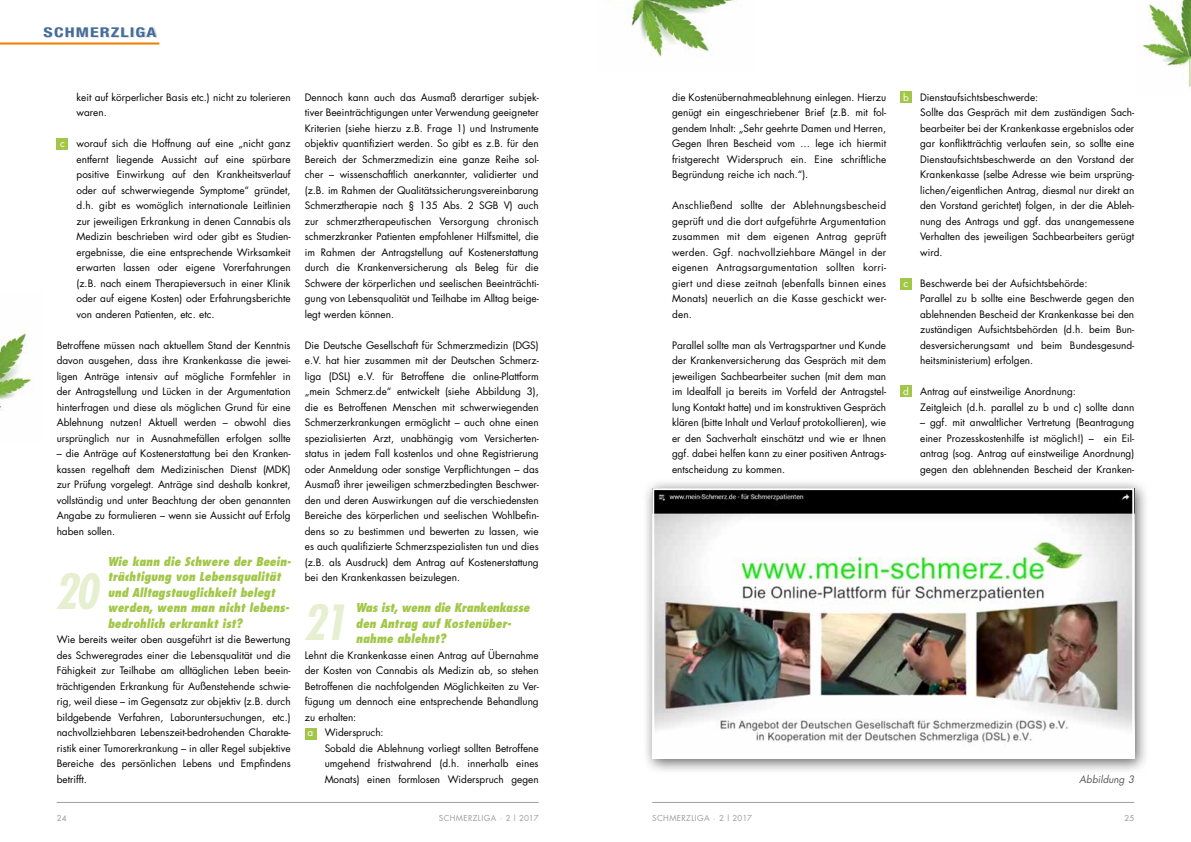
<style>
.page{position:relative;width:1191px;height:842px;background:#fff}
.page>*{position:absolute;margin:0;border:0;box-sizing:border-box;transform-origin:0 0}
.t1{font:italic 700 condensed 47.1px "Futura";color:#e6efcf}
.t2{font:700 condensed 13.5px "Helvetica Neue";letter-spacing:.065em;color:#436b9b;scale:1.31 1}
.t3{font:italic 800 condensed 12px/15.5px "Futura";color:#a2c748}
.t4{font:10px/15.5px "Futura";color:#000;text-align:justify}
.t5{font:italic 10px "Futura";color:#575756}
.t6{font:8px "Futura";letter-spacing:.05em;color:#9d9d9c}
.t7{font:8px "Futura";color:#9d9d9c}
.s1{color:#fff}
</style>
<div class="page">
<hr style="left:57px;top:802px;width:482px;height:1px;background:#9d9d9c">
<hr style="left:652px;top:802px;width:482px;height:1px;background:#9d9d9c">
<div style="left:45px;top:28px;width:112px;height:9px;background:#7d8282;opacity:.3"></div>
<hr style="left:0;top:43px;width:159px;height:2px;background:#ef7d00">
<div style="left:900px;top:385px;width:11px;height:11px;background:#a2c748"></div>
<div style="left:900px;top:278px;width:11px;height:11px;background:#a2c748"></div>
<div style="left:900px;top:91px;width:11px;height:12px;background:#a2c748"></div>
<div style="left:57px;top:139px;width:11px;height:11px;background:#a2c748"></div>
<div style="left:305px;top:728px;width:12px;height:12px;background:#a2c748"></div>
<div style="left:643px;top:479px;width:506px;height:295px;background:#000;opacity:.6"></div>
<img style="left:655px;top:491px;width:476px;height:265px">
<div style="left:652px;top:488px;width:482px;height:271px;border:2px solid #fff"></div>
<img style="left:0;top:327px;width:33px;height:83px">
<img style="left:607px;top:0;width:130px;height:57px">
<img style="left:1142px;top:0;width:49px;height:88px">
<h2 class="t2" style="left:44px;top:24px;width:88px">SCHMERZLIGA</h2>
<p class="t4" style="left:77px;top:89px;width:215px">keit auf körperlicher Basis etc.) nicht zu tolerieren waren.</p>
<p class="t4" style="left:77px;top:135px;width:216px;text-indent:-17px"><span class="s1">c</span> worauf sich die Hoffnung auf eine „nicht ganz entfernt liegende Aussicht auf eine spürbare positive Einwirkung auf den Krankheitsverlauf oder auf schwerwiegende Symptome“ gründet, d.h. gibt es womöglich internationale Leitlinien zur jeweiligen Erkrankung in denen Cannabis als Medizin beschrieben wird oder gibt es Studien&shy;ergebnisse, die eine entsprechende Wirksamkeit erwarten lassen oder eigene Vorerfahrungen (z.B. nach einem Therapieversuch in einer Klinik oder auf eigene Kosten) oder Erfahrungsberichte von anderen Patienten, etc. etc.</p>
<p class="t4" style="left:57px;top:337px;width:235px">Betroffene müssen nach aktuellem Stand der Kenntnis davon ausgehen, dass ihre Krankenkasse die jewei&shy;ligen Anträge intensiv auf mögliche Formfehler in der Antragstellung und Lücken in der Argumentation hinterfragen und diese als möglichen Grund für eine Ablehnung nutzen! Aktuell werden – obwohl dies ursprünglich nur in Ausnahmefällen erfolgen sollte</p>
<p class="t4" style="left:57px;top:445px;width:235px">– die Anträge auf Kostenerstattung bei den Kranken&shy;kassen regelhaft dem Medizinischen Dienst (MDK) zur Prüfung vorgelegt. Anträge sind deshalb konkret, vollständig und unter Beachtung der oben genannten Angabe zu formulieren – wenn sie Aussicht auf Erfolg haben sollen.</p>
<p class="t3" style="left:108px;top:553px;width:185px">Wie kann die Schwere der Beein&shy;trächtigung von Lebensqualität und Alltagstauglichkeit belegt werden, wenn man nicht lebens&shy;bedrohlich erkrankt ist?</p>
<p class="t4" style="left:57px;top:631px;width:235px">Wie bereits weiter oben ausgeführt ist die Bewertung des Schweregrades einer die Lebensqualität und die Fähigkeit zur Teilhabe am alltäglichen Leben beein&shy;trächtigenden Erkrankung für Außenstehende schwie&shy;rig, weil diese – im Gegensatz zur objektiv (z.B. durch bildgebende Verfahren, Laboruntersuchungen, etc.) nachvollziehbaren Lebenszeit-bedrohenden Charakte&shy;ristik einer Tumorerkrankung – in aller Regel subjektive Bereiche des persönlichen Lebens und Empfindens betrifft.</p>
<h1 class="t1" style="left:54px;top:562px;width:45px">20</h1>
<p class="t4" style="left:305px;top:89px;width:235px">Dennoch kann auch das Ausmaß derartiger subjek&shy;tiver Beeinträchtigungen unter Verwendung geeigneter Kriterien (siehe hierzu z.B. Frage 1) und Instrumente objektiv quantifiziert werden. So gibt es z.B. für den Bereich der Schmerzmedizin eine ganze Reihe sol&shy;cher – wissenschaftlich anerkannter, validierter und (z.B. im Rahmen der Qualitätssicherungsvereinbarung Schmerztherapie nach § 135 Abs. 2 SGB V) auch zur schmerztherapeutischen Versorgung chronisch schmerzkranker Patienten empfohlener Hilfsmittel, die im Rahmen der Antragstellung auf Kostenerstattung durch die Krankenversicherung als Beleg für die Schwere der körperlichen und seelischen Beeinträchti&shy;gung von Lebensqualität und Teilhabe im Alltag beige&shy;legt werden können.</p>
<p class="t4" style="left:305px;top:337px;width:235px">Die Deutsche Gesellschaft für Schmerzmedizin (DGS) e.V. hat hier zusammen mit der Deutschen Schmerz&shy;liga (DSL) e.V. für Betroffene die online-Plattform „mein Schmerz.de“ entwickelt (siehe Abbildung 3), die es Betroffenen Menschen mit schwerwiegenden Schmerzerkrankungen ermöglicht – auch ohne einen spezialisierten Arzt, unabhängig vom Versicherten&shy;status in jedem Fall kostenlos und ohne Registrierung oder Anmeldung oder sonstige Verpflichtungen – das Ausmaß ihrer jeweiligen schmerzbedingten Beschwer&shy;den und deren Auswirkungen auf die verschiedensten Bereiche des körperlichen und seelischen Wohlbefin&shy;dens so zu bestimmen und bewerten zu lassen, wie es auch qualifizierte Schmerzspezialisten tun und dies (z.B. als Ausdruck) dem Antrag auf Kostenerstattung bei den Krankenkassen beizulegen.</p>
<p class="t3" style="left:356px;top:600px;width:175px">Was ist, wenn die Krankenkasse den Antrag auf Kostenüber&shy;nahme ablehnt?</p>
<p class="t4" style="left:305px;top:647px;width:235px;text-align:left">Lehnt die Krankenkasse einen Antrag auf Übernahme der Kosten von Cannabis als Medizin ab, so stehen Betroffenen die nachfolgenden Möglichkeiten zu Ver&shy;fügung um dennoch eine entsprechende Behandlung zu erhalten:<br><span class="s1">a</span> Widerspruch:</p>
<p class="t4" style="left:325px;top:740px;width:216px">Sobald die Ablehnung vorliegt sollten Betroffene umgehend fristwahrend (d.h. innerhalb eines Monats) einen formlosen Widerspruch gegen</p>
<h1 class="t1" style="left:303px;top:593px;width:45px">21</h1>
<p class="t4" style="left:672px;top:89px;width:216px">die Kostenübernahmeablehnung einlegen. Hierzu genügt ein eingeschriebener Brief (z.B. mit fol&shy;gendem Inhalt: „Sehr geehrte Damen und Herren, Gegen Ihren Bescheid vom … lege ich hiermit fristgerecht Widerspruch ein. Eine schriftliche Begründung reiche ich nach.“).</p>
<p class="t4" style="left:672px;top:197px;width:216px">Anschließend sollte der Ablehnungsbescheid geprüft und die dort aufgeführte Argumentation zusammen mit dem eigenen Antrag geprüft werden. Ggf. nachvollziehbare Mängel in der eigenen Antragsargumentation sollten korri&shy;giert und diese zeitnah (ebenfalls binnen eines Monats) neuerlich an die Kasse geschickt wer&shy;den.</p>
<p class="t4" style="left:672px;top:337px;width:216px">Parallel sollte man als Vertragspartner und Kunde der Krankenversicherung das Gespräch mit dem jeweiligen Sachbearbeiter suchen (mit dem man im Idealfall ja bereits im Vorfeld der Antragstel&shy;lung Kontakt hatte) und im konstruktiven Gespräch klären (bitte Inhalt und Verlauf protokollieren), wie er den Sachverhalt einschätzt und wie er Ihnen ggf. dabei helfen kann zu einer positiven Antrags&shy;entscheidung zu kommen.</p>
<p class="t4" style="left:920px;top:89px;width:216px;text-align:left;text-indent:-17px"><span class="s1">b</span> Dienstaufsichtsbeschwerde:<br>Sollte das Gespräch mit dem zuständigen Sach&shy;bearbeiter bei der Krankenkasse ergebnislos oder gar konfliktträchtig verlaufen sein, so sollte eine Dienstaufsichtsbeschwerde an den Vorstand der Krankenkasse (selbe Adresse wie beim ursprüng&shy;lichen/eigentlichen Antrag, diesmal nur direkt an den Vorstand gerichtet) folgen, in der die Ableh&shy;nung des Antrags und ggf. das unangemessene Verhalten des jeweiligen Sachbearbeiters gerügt wird.</p>
<p class="t4" style="left:920px;top:275px;width:216px;text-align:left;text-indent:-17px"><span class="s1">c</span> Beschwerde bei der Aufsichtsbehörde:<br>Parallel zu b sollte eine Beschwerde gegen den ablehnenden Bescheid der Krankenkasse bei den zuständigen Aufsichtsbehörden (d.h. beim Bun&shy;desversicherungsamt und beim Bundesgesund&shy;heitsministerium) erfolgen.</p>
<p class="t4" style="left:920px;top:383px;width:216px;text-indent:-17px"><span class="s1">d</span> Antrag auf einstweilige Anordnung:<br>Zeitgleich (d.h. parallel zu b und c) sollte dann</p>
<p class="t4" style="left:920px;top:414px;width:216px">– ggf. mit anwaltlicher Vertretung (Beantragung einer Prozesskostenhilfe ist möglich!) – ein Eil&shy;antrag (sog. Antrag auf einstweilige Anordnung) gegen den ablehnenden Bescheid der Kranken-</p>
<p class="t5" style="left:1079px;top:772px;width:56px">Abbildung 3</p>
<p class="t7" style="left:57px;top:812px;width:11px">24</p>
<p class="t6" style="left:439px;top:812px;width:101px">SCHMERZLIGA · 2 | 2017</p>
<p class="t6" style="left:652px;top:812px;width:101px">SCHMERZLIGA · 2 | 2017</p>
<p class="t7" style="left:1124px;top:812px;width:11px">25</p>
</div>
